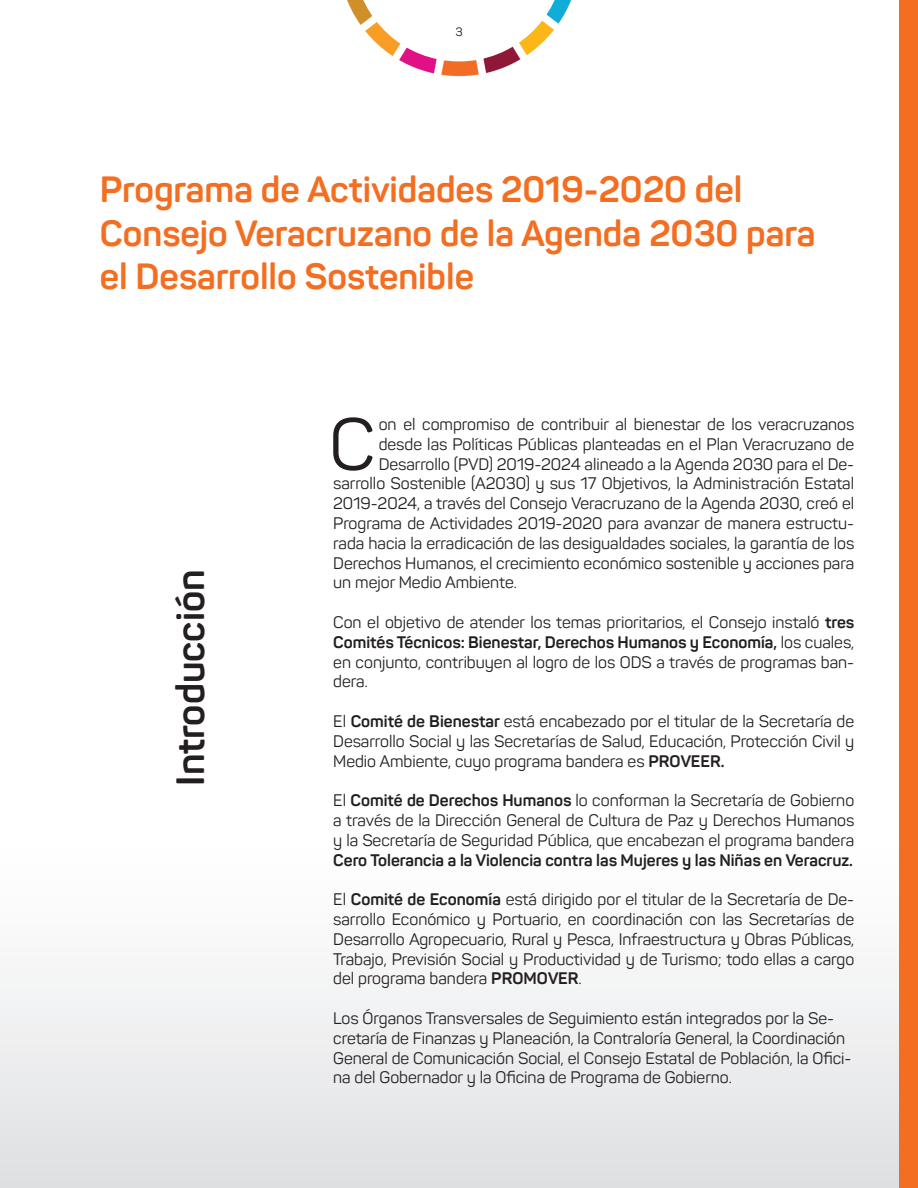
<style>
.page{position:relative;width:918px;height:1188px;background:#fff}
.page>*{position:absolute;margin:0;border:0;box-sizing:border-box;transform-origin:0 0}
.t1{font:72.3px "Panton";color:#231f20}
.t2{font:700 39px "Panton";color:#231f20}
.t3{font:700 36px/43.2px "Panton";color:#f36e21}
.t4{font:16.5px/19.8px "Panton";color:#231f20;text-align:justify}
.t5{font:700 16.5px "Panton";color:#231f20}
.t6{font:12px "Panton";color:#231f20}
.s1{font-weight:700}
</style>
<div class="page">
<div style="left:0;top:553px;width:918px;height:635px;background:linear-gradient(to bottom,#fff,#e7e8e9)"></div>
<img style="left:347px;top:0;width:225px;height:77px">
<svg style="left:354px;top:0;width:210px;height:61px"></svg>
<div style="left:899px;top:0;width:19px;height:1188px;background:#f36e21"></div>
<p class="t6" style="left:455px;top:25px;width:9px">3</p>
<h3 class="t3" style="left:100px;top:168px;width:717px">Programa de Actividades 2019-2020 del<br>Consejo Veracruzano de la Agenda 2030 para el Desarrollo Sostenible</h3>
<h2 class="t2" style="left:166px;top:786px;width:217px;rotate:-90deg">Introducción</h2>
<h1 class="t1" style="left:329px;top:400px;width:47px">C</h1>
<p class="t4" style="left:379px;top:414px;width:477px">on el compromiso de contribuir al bienestar de los veracruzanos</p>
<p class="t4" style="left:379px;top:434px;width:477px">desde las Políticas Públicas planteadas en el Plan Veracruzano de</p>
<p class="t4" style="left:379px;top:454px;width:477px">Desarrollo (PVD) 2019-2024 alineado a la Agenda 2030 para el De-</p>
<p class="t4" style="left:333px;top:474px;width:522px">sarrollo Sostenible (A2030) y sus 17 Objetivos, la Administración Estatal</p>
<p class="t4" style="left:333px;top:494px;width:522px">2019-2024, a través del Consejo Veracruzano de la Agenda 2030, creó el</p>
<p class="t4" style="left:333px;top:513px;width:522px">Programa de Actividades 2019-2020 para avanzar de manera estructu-</p>
<p class="t4" style="left:333px;top:533px;width:522px">rada hacia la erradicación de las desigualdades sociales, la garantía de los</p>
<p class="t4" style="left:333px;top:553px;width:522px">Derechos Humanos, el crecimiento económico sostenible y acciones para</p>
<p class="t4" style="left:333px;top:573px;width:185px">un mejor Medio Ambiente.</p>
<p class="t4" style="left:333px;top:612px;width:522px">Con el objetivo de atender los temas prioritarios, el Consejo instaló <span class="s1">tres Comités Técnicos: Bienestar, Derechos Humanos y Economía,</span> los cuales, en conjunto, contribuyen al logro de los ODS a través de programas ban&shy;dera.</p>
<p class="t4" style="left:333px;top:711px;width:523px">El <span class="s1">Comité de Bienestar</span> está encabezado por el titular de la Secretaría de Desarrollo Social y las Secretarías de Salud, Educación, Protección Civil y Medio Ambiente, cuyo programa bandera es <span class="s1">PROVEER.</span></p>
<p class="t4" style="left:333px;top:791px;width:522px">El <span class="s1">Comité de Derechos Humanos</span> lo conforman la Secretaría de Gobierno a través de la Dirección General de Cultura de Paz y Derechos Humanos y la Secretaría de Seguridad Pública, que encabezan el programa bandera</p>
<p class="t5" style="left:333px;top:850px;width:521px">Cero Tolerancia a la Violencia contra las Mujeres y las Niñas en Veracruz.</p>
<p class="t4" style="left:333px;top:890px;width:523px">El <span class="s1">Comité de Economía</span> está dirigido por el titular de la Secretaría de De&shy;sarrollo Económico y Portuario, en coordinación con las Secretarías de Desarrollo Agropecuario, Rural y Pesca, Infraestructura y Obras Públicas, Trabajo, Previsión Social y Productividad y de Turismo; todo ellas a cargo del programa bandera <span class="s1">PROMOVER</span>.</p>
<p class="t4" style="left:333px;top:1008px;width:520px;text-align:left">Los Órganos Transversales de Seguimiento están integrados por la Se&shy;cretaría de Finanzas y Planeación, la Contraloría General, la Coordinación General de Comunicación Social, el Consejo Estatal de Población, la Ofici&shy;na del Gobernador y la Oficina de Programa de Gobierno.</p>
</div>
